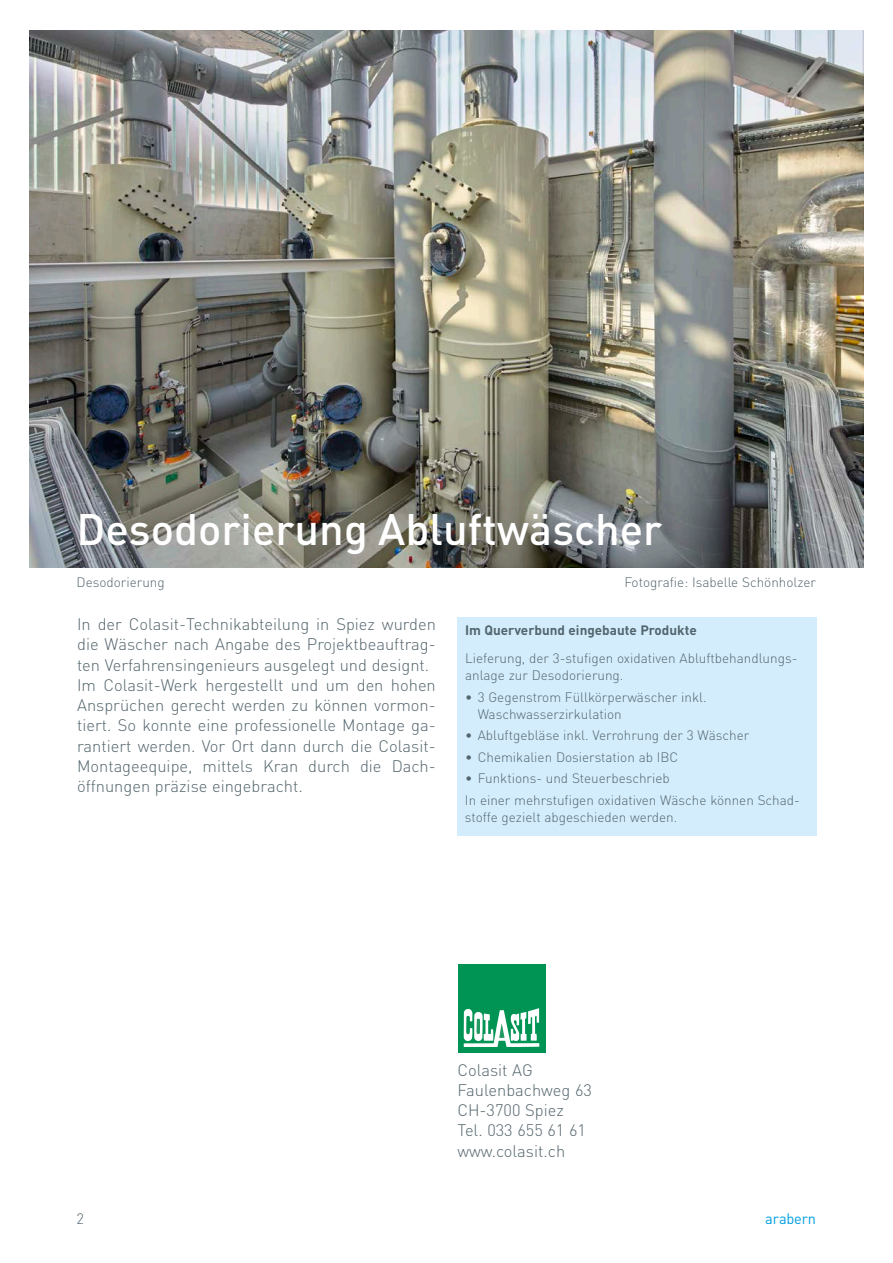
<style>
.page{position:relative;width:893px;height:1263px;background:#fff}
.page>*{position:absolute;margin:0;border:0;box-sizing:border-box;transform-origin:0 0}
.t1{font:500 43.5px "DIN";color:#fff}
.t2{font:300 16.5px/20.2px "DIN";color:#53656d}
.t3{font:15px "DIN";letter-spacing:-.015em;color:#009fe3}
.t4{font:300 15px "DIN";color:#53656d}
.t5{font:300 13.5px/17.2px "DIN";color:#53656d}
.t6{font:700 13.5px "DIN";color:#53656d}
</style>
<div class="page">
<div style="left:458px;top:617px;width:359px;height:218px;background:#d4edfc"></div>
<img style="left:30px;top:30px;width:833px;height:537px">
<div style="left:458px;top:964px;width:88px;height:88px;background:#009454"></div>
<svg style="left:464px;top:1008px;width:75px;height:39px"></svg>
<h1 class="t1" style="left:77px;top:502px;width:587px">Desodorierung Abluftwäscher</h1>
<p class="t5" style="left:77px;top:573px;width:90px">Desodorierung</p>
<p class="t5" style="left:624px;top:573px;width:193px">Fotografie: Isabelle Schönholzer</p>
<p class="t2" style="left:77px;top:614px;width:360px">In der Colasit-Technikabteilung in Spiez wurden die Wäscher nach Angabe des Projektbeauftrag&shy;ten Verfahrensingenieurs ausgelegt und designt.<br>Im Colasit-Werk hergestellt und um den hohen Ansprüchen gerecht werden zu können vormon&shy;tiert. So konnte eine professionelle Montage ga&shy;rantiert werden. Vor Ort dann durch die Colasit-Montageequipe, mittels Kran durch die Dach&shy;öffnungen präzise eingebracht.</p>
<p class="t6" style="left:465px;top:621px;width:233px">Im Querverbund eingebaute Produkte</p>
<p class="t5" style="left:465px;top:649px;width:334px">Lieferung, der 3-stufigen oxidativen Abluftbehandlungs&shy;anlage zur Desodorierung.</p>
<p class="t5" style="left:478px;top:688px;width:230px;text-indent:-13px">• 3 Gegenstrom Füllkörperwäscher inkl.<br>Waschwasserzirkulation</p>
<p class="t5" style="left:465px;top:727px;width:286px">• Abluftgebläse inkl. Verrohrung der 3 Wäscher</p>
<p class="t5" style="left:465px;top:748px;width:215px">• Chemikalien Dosierstation ab IBC</p>
<p class="t5" style="left:465px;top:768px;width:336px;line-height:21.5px">• Funktions- und Steuerbeschrieb<br>In einer mehrstufigen oxidativen Wäsche können Schad-</p>
<p class="t5" style="left:465px;top:808px;width:214px">stoffe gezielt abgeschieden werden.</p>
<p class="t2" style="left:457px;top:1059px;width:136px">Colasit AG<br>Faulenbachweg 63<br>CH-3700 Spiez<br>Tel. 033 655 61 61 www.colasit.ch</p>
<p class="t4" style="left:77px;top:1209px;width:9px">2</p>
<p class="t3" style="left:765px;top:1209px;width:52px">arabern</p>
</div>
